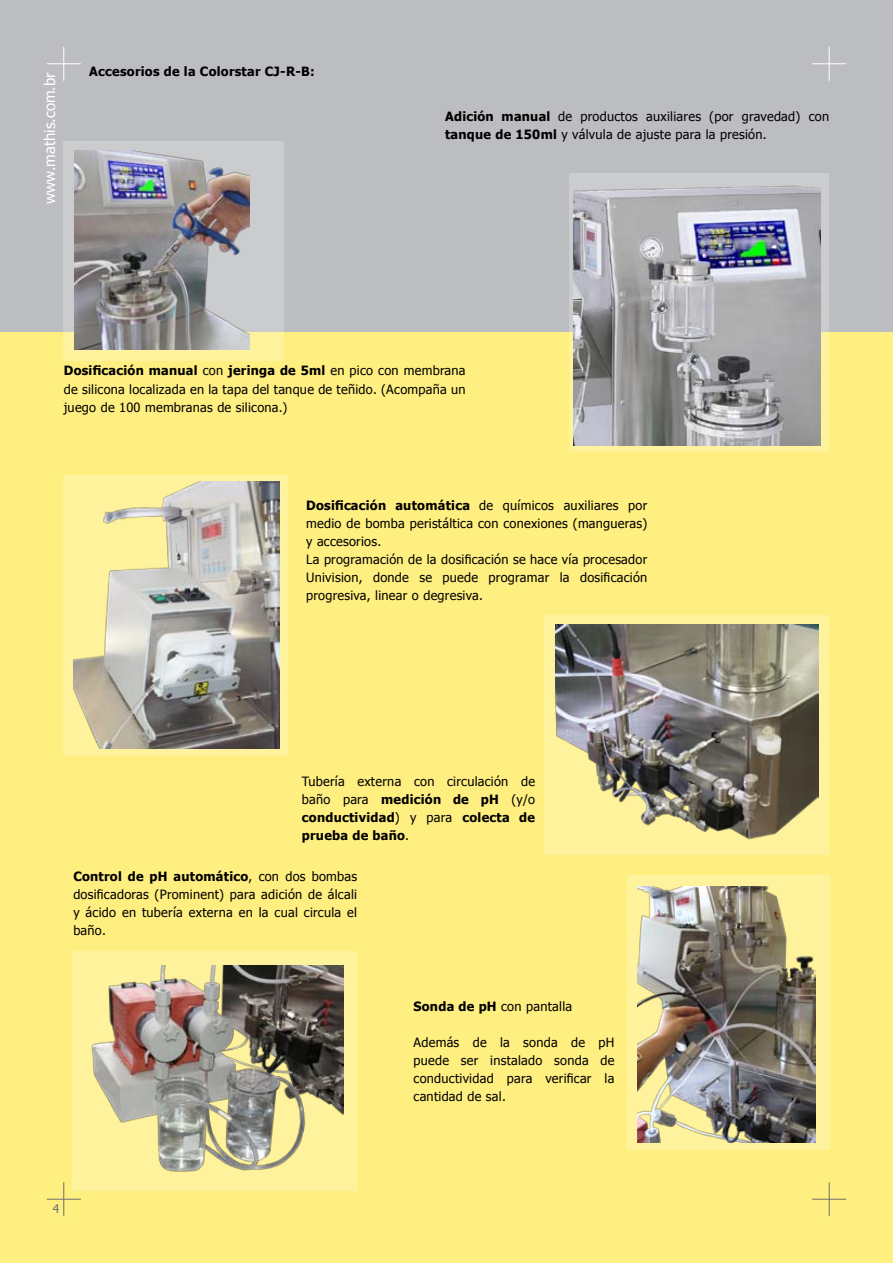
<style>
.page{position:relative;width:893px;height:1263px;background:#fff}
.page>*{position:absolute;margin:0;border:0;box-sizing:border-box;transform-origin:0 0}
.t1{font:15px "Tahoma";color:#fff}
.t2{font:12.75px/18px "Tahoma";letter-spacing:.02em;color:#000;text-align:justify}
.t3{font:700 12.75px "Tahoma";letter-spacing:.02em;color:#000}
.t4{font:12px "Tahoma";color:#6d6f71}
.s1{font-weight:700}
</style>
<div class="page">
<div style="left:0;top:325px;width:893px;height:938px;background:#ffef80"></div>
<div style="left:0;top:0;width:893px;height:332px;background:#bcbdc0"></div>
<hr style="left:63px;top:47px;width:1px;height:34px;background:#fff">
<hr style="left:47px;top:63px;width:34px;height:1px;background:#fff">
<hr style="left:829px;top:47px;width:1px;height:34px;background:#fff">
<hr style="left:812px;top:63px;width:34px;height:1px;background:#fff">
<hr style="left:63px;top:1182px;width:1px;height:34px;background:#6d6f71">
<hr style="left:47px;top:1199px;width:34px;height:1px;background:#6d6f71">
<hr style="left:829px;top:1182px;width:1px;height:34px;background:#6d6f71">
<hr style="left:812px;top:1199px;width:34px;height:1px;background:#6d6f71">
<div style="left:627px;top:875px;width:202px;height:275px;background:#fff29c"></div>
<img style="left:637px;top:886px;width:178px;height:256px">
<div style="left:64px;top:475px;width:224px;height:281px;background:#fff29c"></div>
<img style="left:74px;top:482px;width:206px;height:266px">
<svg style="left:64px;top:141px;width:220px;height:219px;fill:#cbccce"></svg>
<img style="left:75px;top:150px;width:174px;height:200px">
<div style="left:544px;top:615px;width:285px;height:240px;background:#fff29c"></div>
<img style="left:556px;top:624px;width:262px;height:216px">
<div style="left:72px;top:951px;width:285px;height:240px;background:#fff29c"></div>
<img style="left:91px;top:965px;width:252px;height:207px">
<svg style="left:570px;top:173px;width:259px;height:279px;fill:#cbccce"></svg>
<img style="left:574px;top:182px;width:246px;height:264px">
<p class="t1" style="left:40px;top:204px;width:133px;rotate:-90deg">www.mathis.com.br</p>
<p class="t3" style="left:89px;top:62px;width:227px">Accesorios de la Colorstar CJ -R-B:</p>
<p class="t2" style="left:445px;top:107px;width:386px"><span class="s1">Adición manual</span> de productos auxiliares (por gravedad) con <span class="s1">tanque de 150ml</span> y válvula de ajuste para la presión.</p>
<p class="t2" style="left:64px;top:361px;width:403px"><span class="s1">Dosificación manual</span> con <span class="s1">jeringa de 5ml</span> en pico con membrana de silicona localizada en la tapa del tanque de teñido. (Acompaña un juego de 100 membranas de silicona.)</p>
<p class="t2" style="left:306px;top:496px;width:343px;text-align:left"><span class="s1">Dosificación automática</span> de químicos auxiliares por medio de bomba peristáltica con conexiones (mangueras) y accesorios.<br>La programación de la dosificación se hace vía procesador Univision, donde se puede programar la dosificación progresiva, linear o degresiva.</p>
<p class="t2" style="left:302px;top:772px;width:235px">Tubería externa con circulación de baño para <span class="s1">medición de pH</span> (y/o <span class="s1">conductividad</span>) y para <span class="s1">colecta de prueba de baño</span>.</p>
<p class="t2" style="left:73px;top:866px;width:285px"><span class="s1">Control de pH automático</span>, con dos bombas dosificadoras (Prominent) para adición de álcali y ácido en tubería externa en la cual circula el baño.</p>
<p class="t4" style="left:53px;top:1200px;width:8px">4</p>
<p class="t2" style="left:414px;top:997px;width:160px"><span class="s1">Sonda de pH</span> con pantalla</p>
<p class="t2" style="left:414px;top:1033px;width:202px">Además de la sonda de pH puede ser instalado sonda de conductividad para verificar la cantidad de sal.</p>
</div>
